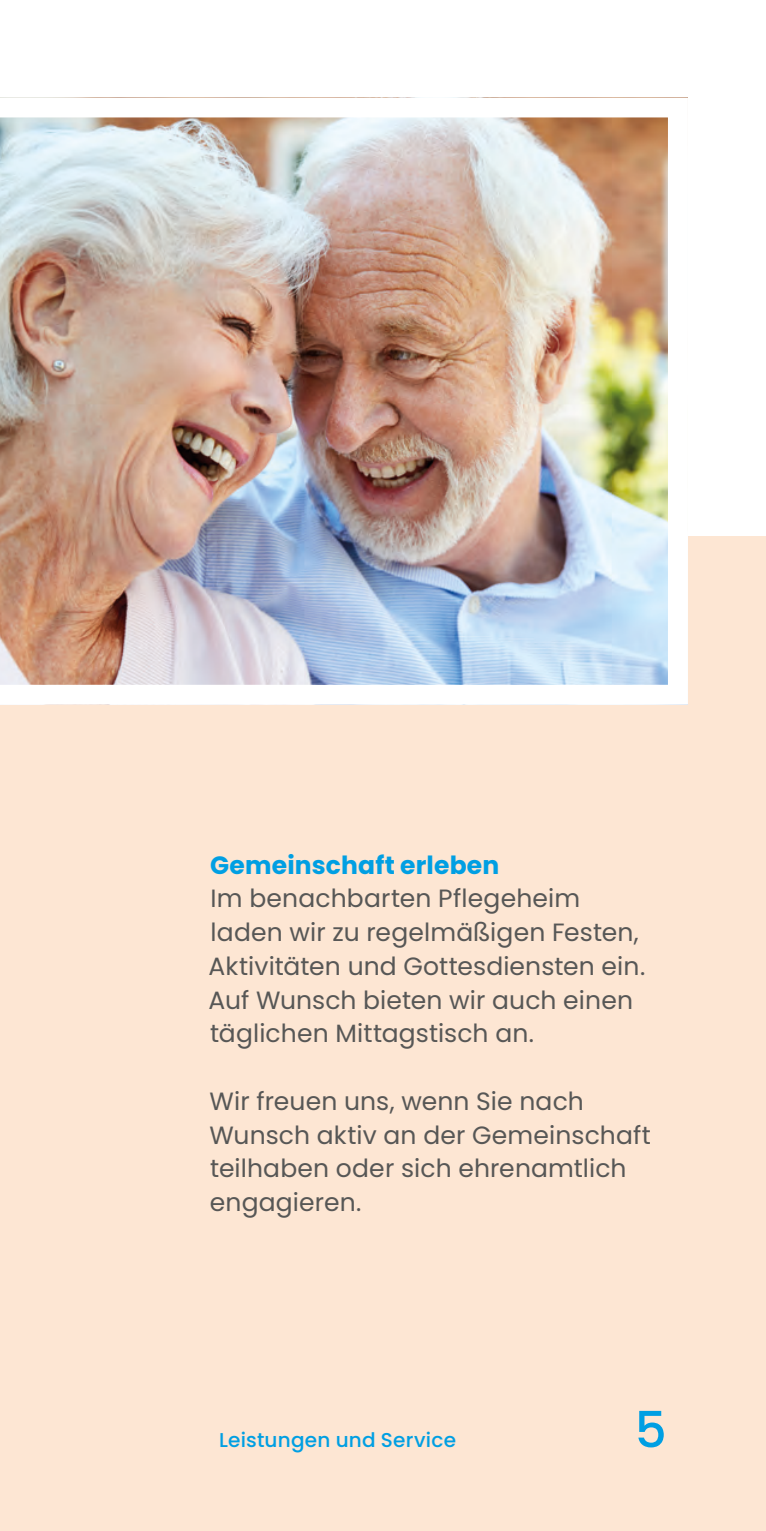
<style>
.page{position:relative;width:766px;height:1531px;background:#fff}
.page>*{position:absolute;margin:0;border:0;box-sizing:border-box;transform-origin:0 0}
.t1{font:500 50px "Poppins";color:#009fe3}
.Grundtext{font:25px/33.8px "Poppins";letter-spacing:.005em;color:#575756}
.Grundtext-2{font:700 25px "Poppins";letter-spacing:.005em;color:#009fe3}
.t2{font:500 20px "Poppins";letter-spacing:.01em;color:#009fe3}
</style>
<div class="page">
<div style="left:0;top:536px;width:765px;height:995px;background:#fde6d3"></div>
<img style="left:0;top:97px;width:687px;height:608px">
<p class="Grundtext-2" style="left:210px;top:850px;width:291px">Gemeinschaft erleben</p>
<p class="Grundtext" style="left:208px;top:882px;width:438px">Im benachbarten Pflegeheim laden wir zu regelmäßigen Festen,<br>Aktivitäten und Gottesdiensten ein.<br>Auf Wunsch bieten wir auch einen täglichen Mittagstisch an.</p>
<p class="Grundtext" style="left:209px;top:1084px;width:443px">Wir freuen uns, wenn Sie nach<br>Wunsch aktiv an der Gemeinschaft teilhaben oder sich ehrenamtlich engagieren.</p>
<p class="t2" style="left:219px;top:1429px;width:238px">Leistungen und Service</p>
<p class="t1" style="left:634px;top:1401px;width:33px">5</p>
</div>
